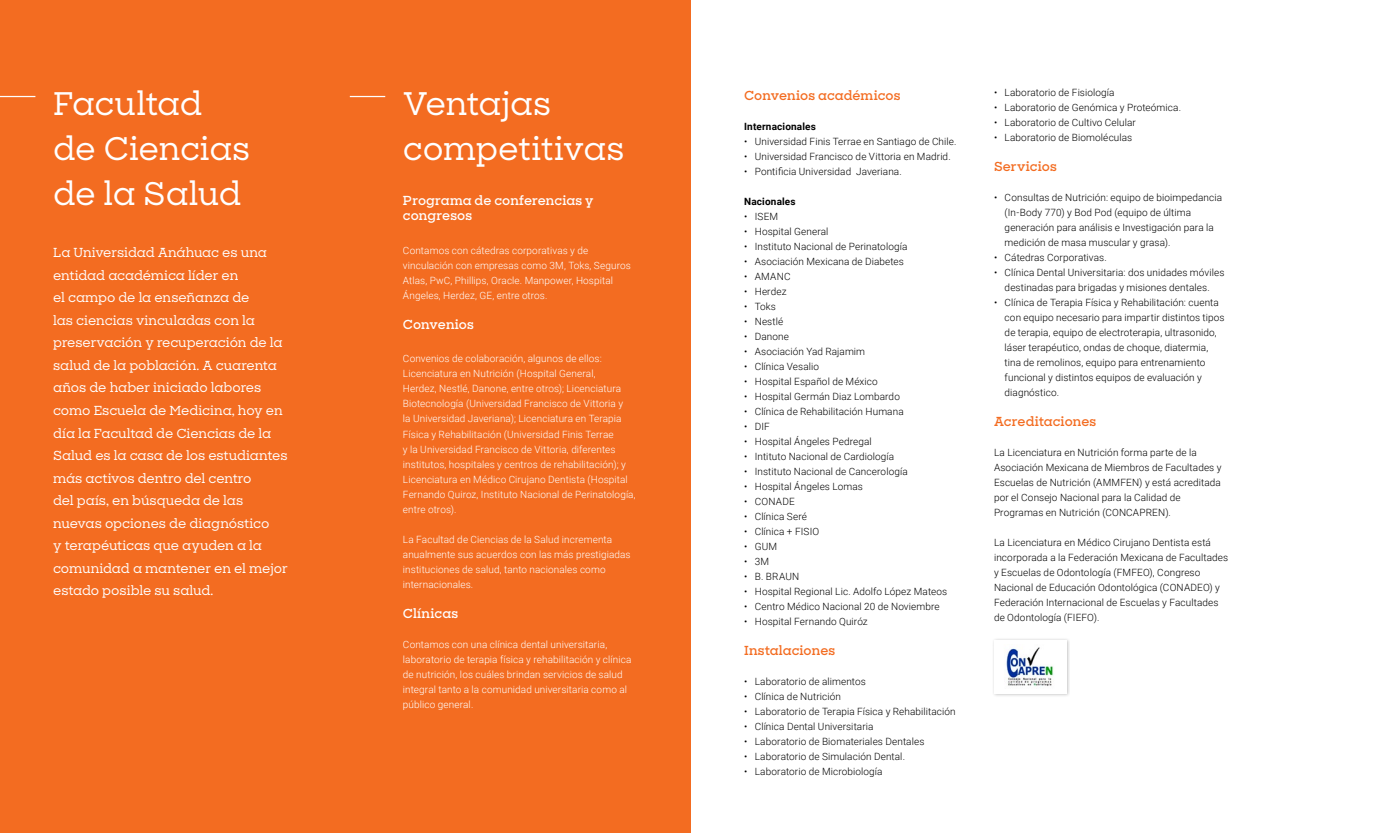
<style>
.page{position:relative;width:1382px;height:833px;background:#fff}
.page>*{position:absolute;margin:0;border:0;box-sizing:border-box;transform-origin:0 0}
.t1{font:500 31.25px/45px "Sharp Slab";letter-spacing:-.015em;color:#fff}
.t2{font:500 12.5px/22.5px "Sharp Slab";letter-spacing:-.015em;color:#fff}
.t3{font:600 12.5px "Sharp Slab";letter-spacing:.005em;color:#f36c21}
.t4{font:600 12.5px/15px "Sharp Slab";letter-spacing:.005em;color:#fff}
.t5{font:300 10px/15px "Roboto";letter-spacing:.01em;color:#000}
.t6{font:300 10px/15px "Roboto";letter-spacing:.01em;color:#fff}
.t7{font:700 10px "Roboto";letter-spacing:.015em;color:#000}
</style>
<div class="page">
<div style="left:0;top:0;width:691px;height:833px;background:#f36c21"></div>
<hr style="left:0;top:96px;width:35px;height:1px;background:#fff">
<hr style="left:350px;top:96px;width:35px;height:1px;background:#fff">
<div style="left:991px;top:637px;width:79px;height:60px;background:#000;opacity:.25"></div>
<div style="left:994px;top:640px;width:72px;height:53px;background:#fff"></div>
<img style="left:1006px;top:647px;width:48px;height:40px">
<h1 class="t1" style="left:53px;top:80px;width:199px">Facultad de Ciencias de la Salud</h1>
<p class="t2" style="left:53px;top:241px;width:236px">La Universidad Anáhuac es una entidad académica líder en<br>el campo de la enseñanza de<br>las ciencias vinculadas con la preservación y recuperación de la salud de la población. A cuarenta años de haber iniciado labores como Escuela de Medicina, hoy en día la Facultad de Ciencias de la<br>Salud es la casa de los estudiantes más activos dentro del centro<br>del país, en búsqueda de las nuevas opciones de diagnóstico<br>y terapéuticas que ayuden a la comunidad a mantener en el mejor estado posible su salud.</p>
<h1 class="t1" style="left:403px;top:80px;width:223px">Ventajas competitivas</h1>
<p class="t4" style="left:403px;top:192px;width:192px">Programa de conferencias y congresos</p>
<p class="t6" style="left:403px;top:242px;width:229px">Contamos con cátedras corporativas y de vinculación con empresas como 3M, Toks, Seguros Atlas, PwC, Phillips, Oracle. Manpower, Hospital Ángeles, Herdez, GE, entre otros.</p>
<p class="t4" style="left:403px;top:316px;width:73px">Convenios</p>
<p class="t6" style="left:403px;top:351px;width:234px">Convenios de colaboración, algunos de ellos:<br>Licenciatura en Nutrición (Hospital General,<br>Herdez, Nestlé, Danone, entre otros); Licenciatura Biotecnología (Universidad Francisco de Vittoria y<br>la Universidad Javeriana); Licenciatura en Terapia Física y Rehabilitación (Universidad Finis Terrae<br>y la Universidad Francisco de Vittoria, diferentes institutos, hospitales y centros de rehabilitación); y Licenciatura en Médico Cirujano Dentista (Hospital Fernando Quiroz, Instituto Nacional de Perinatología, entre otros).</p>
<p class="t6" style="left:403px;top:531px;width:229px">La Facultad de Ciencias de la Salud incrementa anualmente sus acuerdos con las más prestigiadas instituciones de salud, tanto nacionales como internacionales.</p>
<p class="t4" style="left:403px;top:605px;width:57px">Clínicas</p>
<p class="t6" style="left:403px;top:636px;width:230px">Contamos con una clínica dental universitaria, laboratorio de terapia física y rehabilitación y clínica de nutrición, los cuáles brindan servicios de salud integral tanto a la comunidad universitaria como al público general.</p>
<p class="t3" style="left:744px;top:86px;width:158px">Convenios académicos</p>
<p class="t7" style="left:744px;top:119px;width:73px">Internacionales</p>
<p class="t5" style="left:744px;top:133px;width:214px">• Universidad Finis Terrae en Santiago de Chile.</p>
<p class="t5" style="left:744px;top:148px;width:208px">• Universidad Francisco de Vittoria en Madrid.</p>
<p class="t5" style="left:744px;top:163px;width:159px">• Pontificia Universidad Javeriana.</p>
<p class="t7" style="left:744px;top:194px;width:53px">Nacionales</p>
<p class="t5" style="left:744px;top:208px;width:36px">• ISEM</p>
<p class="t5" style="left:744px;top:223px;width:86px">• Hospital General</p>
<p class="t5" style="left:744px;top:238px;width:165px">• Instituto Nacional de Perinatología</p>
<p class="t5" style="left:744px;top:253px;width:161px">• Asociación Mexicana de Diabetes</p>
<p class="t5" style="left:744px;top:268px;width:48px">• AMANC</p>
<p class="t5" style="left:744px;top:283px;width:44px">• Herdez</p>
<p class="t5" style="left:744px;top:298px;width:33px">• Toks</p>
<p class="t5" style="left:744px;top:313px;width:41px">• Nestlé</p>
<p class="t5" style="left:744px;top:328px;width:46px">• Danone</p>
<p class="t5" style="left:744px;top:343px;width:122px">• Asociación Yad Rajamim</p>
<p class="t5" style="left:744px;top:358px;width:76px">• Clínica Vesalio</p>
<p class="t5" style="left:744px;top:373px;width:135px">• Hospital Español de México</p>
<p class="t5" style="left:744px;top:388px;width:157px">• Hospital Germán Diaz Lombardo</p>
<p class="t5" style="left:744px;top:403px;width:161px">• Clínica de Rehabilitación Humana</p>
<p class="t5" style="left:744px;top:418px;width:27px">• DIF</p>
<p class="t5" style="left:744px;top:433px;width:129px">• Hospital Ángeles Pedregal</p>
<p class="t5" style="left:744px;top:448px;width:152px">• Intituto Nacional de Cardiología</p>
<p class="t5" style="left:744px;top:463px;width:165px">• Instituto Nacional de Cancerología</p>
<p class="t5" style="left:744px;top:478px;width:120px">• Hospital Ángeles Lomas</p>
<p class="t5" style="left:744px;top:493px;width:52px">• CONADE</p>
<p class="t5" style="left:744px;top:508px;width:64px">• Clínica Seré</p>
<p class="t5" style="left:744px;top:523px;width:77px">• Clínica + FISIO</p>
<p class="t5" style="left:744px;top:538px;width:35px">• GUM</p>
<p class="t5" style="left:744px;top:553px;width:27px">• 3M</p>
<p class="t5" style="left:744px;top:568px;width:57px">• B. BRAUN</p>
<p class="t5" style="left:744px;top:583px;width:205px">• Hospital Regional Lic. Adolfo López Mateos</p>
<p class="t5" style="left:744px;top:598px;width:197px">• Centro Médico Nacional 20 de Noviembre</p>
<p class="t5" style="left:744px;top:613px;width:125px">• Hospital Fernando Quiróz</p>
<p class="t3" style="left:744px;top:641px;width:93px">Instalaciones</p>
<p class="t5" style="left:744px;top:673px;width:123px">• Laboratorio de alimentos</p>
<p class="t5" style="left:744px;top:688px;width:98px">• Clínica de Nutrición</p>
<p class="t5" style="left:744px;top:703px;width:213px">• Laboratorio de Terapia Física y Rehabilitación</p>
<p class="t5" style="left:744px;top:718px;width:131px">• Clínica Dental Universitaria</p>
<p class="t5" style="left:744px;top:733px;width:182px">• Laboratorio de Biomateriales Dentales</p>
<p class="t5" style="left:744px;top:748px;width:162px">• Laboratorio de Simulación Dental.</p>
<p class="t5" style="left:744px;top:763px;width:140px">• Laboratorio de Microbiología</p>
<p class="t5" style="left:994px;top:85px;width:122px">• Laboratorio de Fisiología</p>
<p class="t5" style="left:994px;top:100px;width:189px">• Laboratorio de Genómica y Proteómica.</p>
<p class="t5" style="left:994px;top:115px;width:143px">• Laboratorio de Cultivo Celular</p>
<p class="t5" style="left:994px;top:130px;width:140px">• Laboratorio de Biomoléculas</p>
<p class="t3" style="left:994px;top:157px;width:64px">Servicios</p>
<p class="t5" style="left:1005px;top:190px;width:219px;text-indent:-11px">• Consultas de Nutrición: equipo de bioimpedancia (In-Body 770) y Bod Pod (equipo de última generación para análisis e Investigación para la medición de masa muscular y grasa).</p>
<p class="t5" style="left:994px;top:250px;width:114px">• Cátedras Corporativas.</p>
<p class="t5" style="left:994px;top:265px;width:232px;text-align:center">• Clínica Dental Universitaria: dos unidades móviles destinadas para brigadas y misiones dentales.</p>
<p class="t5" style="left:1005px;top:295px;width:222px;text-indent:-11px">• Clínica de Terapia Física y Rehabilitación: cuenta con equipo necesario para impartir distintos tipos de terapia, equipo de electroterapia, ultrasonido, láser terapéutico, ondas de choque, diatermia, tina de remolinos, equipo para entrenamiento funcional y distintos equipos de evaluación y diagnóstico.</p>
<p class="t3" style="left:994px;top:412px;width:104px">Acreditaciones</p>
<p class="t5" style="left:994px;top:445px;width:229px">La Licenciatura en Nutrición forma parte de la Asociación Mexicana de Miembros de Facultades y Escuelas de Nutrición (AMMFEN) y está acreditada por el Consejo Nacional para la Calidad de Programas en Nutrición (CONCAPREN).</p>
<p class="t5" style="left:994px;top:535px;width:236px">La Licenciatura en Médico Cirujano Dentista está incorporada a la Federación Mexicana de Facultades y Escuelas de Odontología (FMFEO), Congreso Nacional de Educación Odontológica (CONADEO) y Federación Internacional de Escuelas y Facultades de Odontología (FIEFO).</p>
</div>
